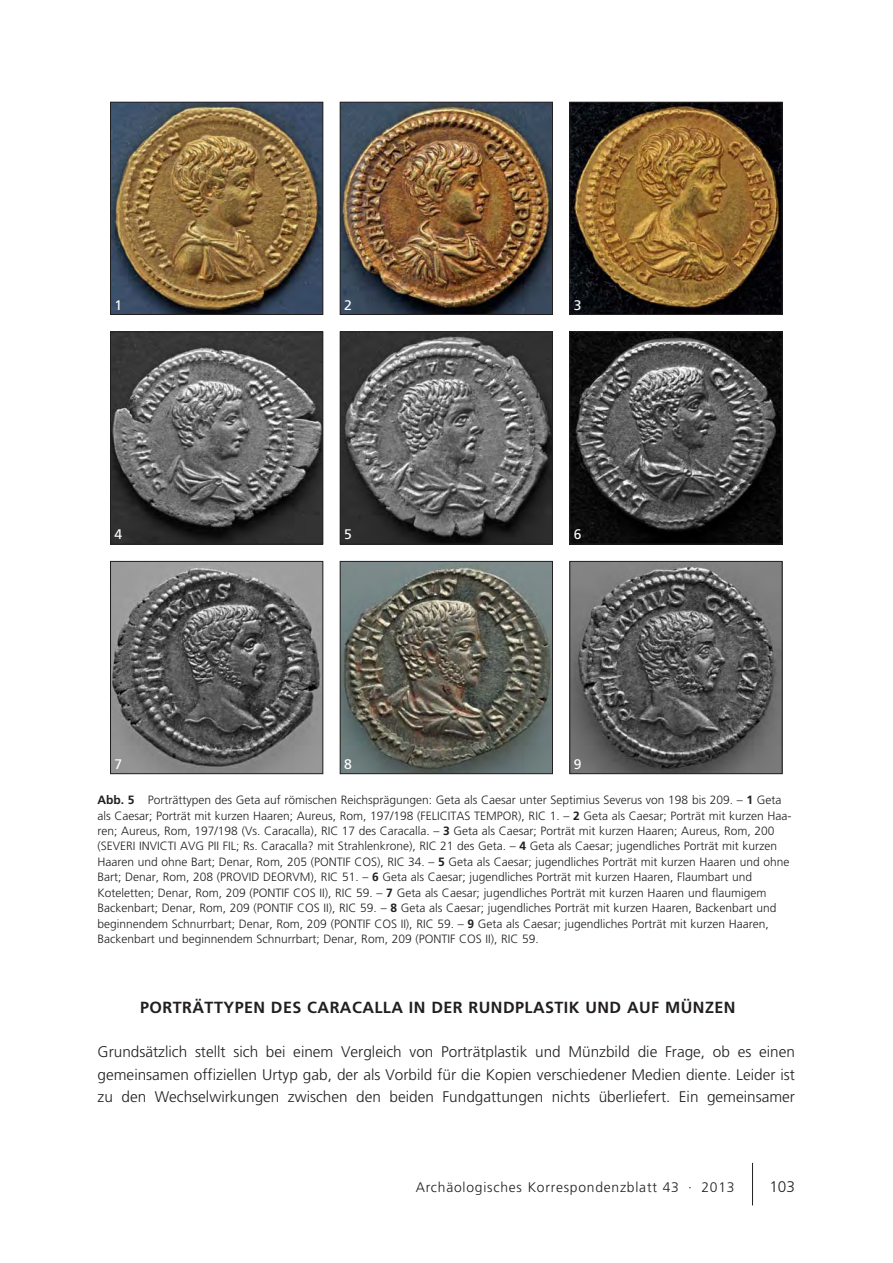
<style>
.page{position:relative;width:893px;height:1263px;background:#fff}
.page>*{position:absolute;margin:0;border:0;box-sizing:border-box;transform-origin:0 0}
.t1{font:16.2px "Frutiger LT Com Bold OTF";letter-spacing:.03em;color:#231f20}
.t2{font:300 15.3px/22.5px "Frutiger LT Com";color:#231f20;text-align:justify}
.t3{font:300 13.8px "Frutiger LT";letter-spacing:.055em;color:#231f20}
.t4{font:13.8px "Frutiger LT Com";color:#fff}
.t5{font:300 12px/15.5px "Frutiger LT Com";color:#231f20}
.s1{font-weight:700}
</style>
<div class="page">
<hr style="left:752px;top:1163px;width:1px;height:42px;background:#231f20">
<img style="left:112px;top:104px;width:209px;height:209px">
<div style="left:110px;top:102px;width:213px;height:213px;border:1px solid #231f20"></div>
<img style="left:112px;top:334px;width:209px;height:208px">
<div style="left:110px;top:332px;width:213px;height:212px;border:1px solid #231f20"></div>
<img style="left:112px;top:563px;width:209px;height:209px">
<div style="left:110px;top:561px;width:213px;height:213px;border:1px solid #231f20"></div>
<img style="left:342px;top:104px;width:209px;height:209px">
<div style="left:340px;top:102px;width:213px;height:213px;border:1px solid #231f20"></div>
<img style="left:342px;top:334px;width:209px;height:208px">
<div style="left:340px;top:332px;width:213px;height:212px;border:1px solid #231f20"></div>
<img style="left:342px;top:563px;width:209px;height:209px">
<div style="left:340px;top:561px;width:213px;height:213px;border:1px solid #231f20"></div>
<img style="left:572px;top:104px;width:208px;height:209px">
<div style="left:570px;top:102px;width:212px;height:213px;border:1px solid #231f20"></div>
<img style="left:572px;top:334px;width:208px;height:208px">
<div style="left:570px;top:332px;width:212px;height:212px;border:1px solid #231f20"></div>
<img style="left:572px;top:563px;width:208px;height:209px">
<div style="left:570px;top:561px;width:212px;height:213px;border:1px solid #231f20"></div>
<p class="t4" style="left:115px;top:300px;width:9px">1</p>
<p class="t4" style="left:344px;top:300px;width:9px">2</p>
<p class="t4" style="left:574px;top:300px;width:9px">3</p>
<p class="t4" style="left:115px;top:530px;width:9px">4</p>
<p class="t4" style="left:344px;top:530px;width:9px">5</p>
<p class="t4" style="left:574px;top:530px;width:9px">6</p>
<p class="t4" style="left:115px;top:759px;width:9px">7</p>
<p class="t4" style="left:344px;top:759px;width:9px">8</p>
<p class="t4" style="left:574px;top:759px;width:9px">9</p>
<p class="t5" style="left:98px;top:793px;width:695px"><span class="s1">Abb. 5</span> Porträttypen des Geta auf römischen Reichsprägungen: Geta als Caesar unter Septimius Severus von 198 bis 209. – <span class="s1">1</span> Geta als Caesar; Porträt mit kurzen Haaren; Aureus, Rom, 197/198 (FELICITAS TEMPOR), RIC 1. – <span class="s1">2</span> Geta als Caesar; Porträt mit kurzen Haa - ren; Aureus, Rom, 197/198 (Vs. Caracalla), RIC 17 des Caracalla. – <span class="s1">3</span> Geta als Caesar; Porträt mit kurzen Haaren; Aureus, Rom, 200 (SEVERI INVICTI AVG PII FIL; Rs. Caracalla? mit Strahlenkrone), RIC 21 des Geta. – <span class="s1">4</span> Geta als Caesar; jugendliches Porträt mit kurzen Haaren und ohne Bart; Denar, Rom, 205 (PONTIF COS), RIC 34. – <span class="s1">5</span> Geta als Caesar; jugendliches Porträt mit kurzen Haaren und ohne Bart; De nar, Rom, 208 (PROVID DEORVM), RIC 51. – <span class="s1">6</span> Geta als Caesar; jugendliches Porträt mit kurzen Haaren, Flaumbart und Koteletten; Denar, Rom, 209 (PONTIF COS II), RIC 59. – <span class="s1">7</span> Geta als Caesar; jugendliches Porträt mit kurzen Haaren und flaumigem Backenbart; Denar, Rom, 209 (PONTIF COS II), RIC 59. – <span class="s1">8</span> Geta als Caesar; jugendliches Porträt mit kurzen Haaren, Backenbart und beginnendem Schnurrbart; Denar, Rom, 209 (PONTIF COS II), RIC 59. – <span class="s1">9</span> Geta als Caesar; jugendliches Porträt mit kurzen Haaren, Backenbart und beginnendem Schnurrbart; Denar, Rom, 209 (PONTIF COS II), RIC 59.</p>
<h1 class="t1" style="left:140px;top:1000px;width:597px">PORTRÄTTYPEN DES CARACALLA IN DER RUNDPLASTIK UND AUF MÜNZEN</h1>
<p class="t2" style="left:98px;top:1042px;width:699px">Grundsätzlich stellt sich bei einem Vergleich von Porträtplastik und Münzbild die Frage, ob es einen gemeinsamen offiziellen Urtyp gab, der als Vorbild für die Kopien verschiedener Medien diente. Leider ist zu den Wechselwirkungen zwischen den beiden Fundgattungen nichts überliefert. Ein gemeinsamer</p>
<p class="t3" style="left:416px;top:1182px;width:320px">Archäologisches Korrespondenzblatt 43 · 2013</p>
<p class="t2" style="left:769px;top:1177px;width:27px">103</p>
</div>
